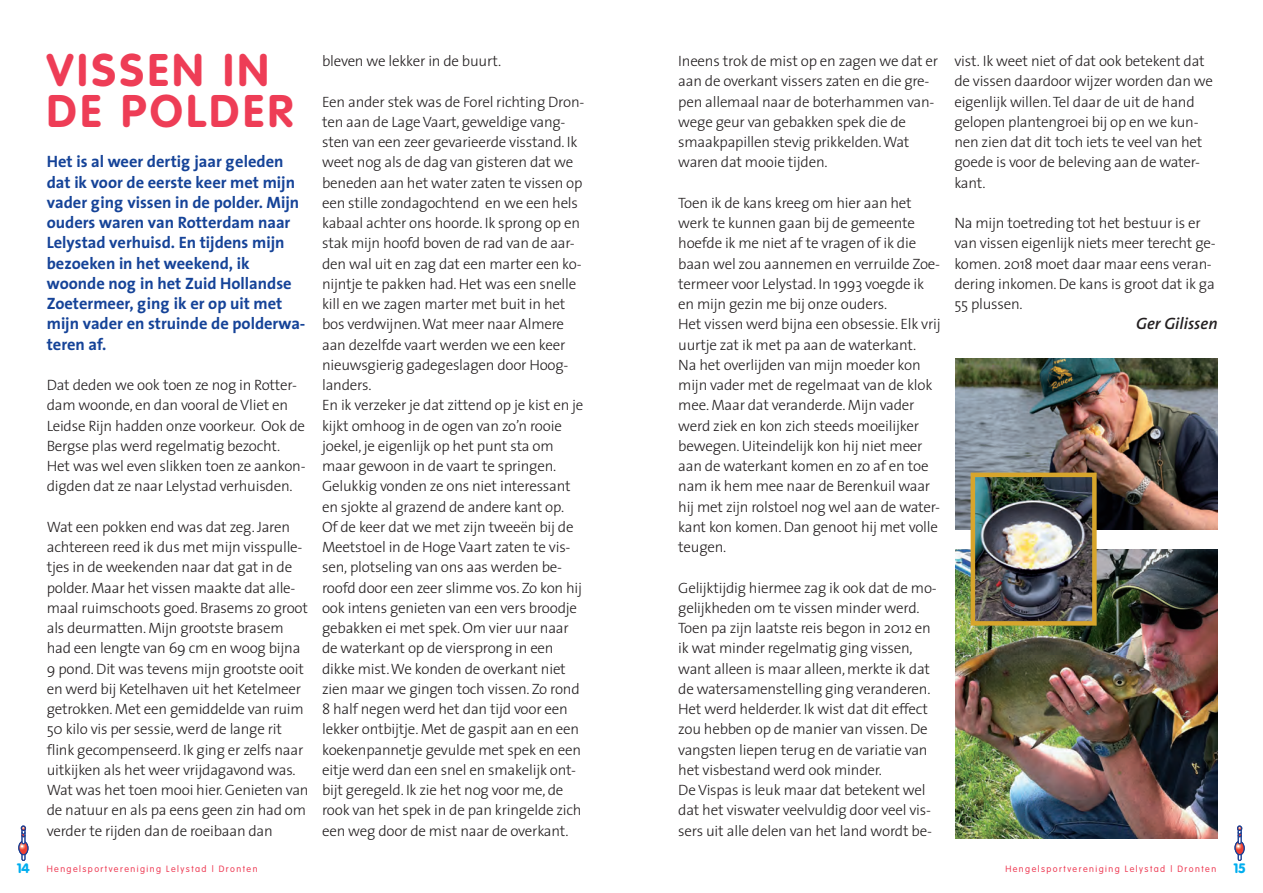
<style>
.page{position:relative;width:1263px;height:893px;background:#fff}
.page>*{position:absolute;margin:0;border:0;box-sizing:border-box;transform-origin:0 0}
.t1{font:700 45px/40.5px "VAG Rounded";letter-spacing:.085em;color:#ee3d56}
.t2{font:700 16.5px/20.2px "Thesis Sans";color:#154398}
.t3{font:italic 600 16.5px "The Sans";color:#231f20}
.t4{font:300 15px/20.2px "The Sans";letter-spacing:-.015em;color:#231f20}
.t5{font:900 13.5px "VAG Rounded";color:#00aeef}
.t6{font:300 9px "VAG Rounded";letter-spacing:.16em;color:#ee3d56}
</style>
<div class="page">
<div style="left:22px;top:845px;width:3px;height:16px;border:1px solid #1b3f94"></div>
<svg style="left:19px;top:841px;width:9px;height:14px"></svg>
<div style="left:18px;top:841px;width:11px;height:14px;border:1px solid #1b3f94;border-radius:50%"></div>
<div style="left:22px;top:828px;width:3px;height:16px;border:1px solid #1b3f94"></div>
<svg style="left:21px;top:825px;width:5px;height:13px"></svg>
<div style="left:1238px;top:845px;width:4px;height:16px;border:1px solid #1b3f94"></div>
<svg style="left:1235px;top:841px;width:9px;height:14px"></svg>
<div style="left:1234px;top:841px;width:11px;height:14px;border:1px solid #1b3f94;border-radius:50%"></div>
<div style="left:1238px;top:828px;width:4px;height:16px;border:1px solid #1b3f94"></div>
<svg style="left:1237px;top:825px;width:5px;height:13px"></svg>
<img style="left:955px;top:359px;width:263px;height:171px">
<img style="left:955px;top:549px;width:263px;height:290px">
<img style="left:976px;top:478px;width:116px;height:143px">
<div style="left:971px;top:473px;width:126px;height:153px;border:4px solid #d7a52c"></div>
<h1 class="t1" style="left:47px;top:53px;width:248px">VISSEN IN<br>DE POLDER</h1>
<p class="t2" style="left:47px;top:153px;width:260px">Het is al weer dertig jaar geleden dat ik voor de eerste keer met mijn vader ging vissen in de polder. Mijn ouders waren van Rotterdam naar<br>Lelystad verhuisd. En tijdens mijn bezoeken in het weekend, ik woonde nog in het Zuid Hollandse<br>Zoetermeer, ging ik er op uit met mijn vader en struinde de polderwa&shy;teren af.</p>
<p class="t4" style="left:47px;top:376px;width:260px">Dat deden we ook toen ze nog in Rotter&shy;dam woonde, en dan vooral de Vliet en Leidse Rijn hadden onze voorkeur. Ook de Bergse plas werd regelmatig bezocht.<br>Het was wel even slikken toen ze aankon&shy;digden dat ze naar Lelystad verhuisden.</p>
<p class="t4" style="left:47px;top:518px;width:263px">Wat een pokken end was dat zeg. Jaren achtereen reed ik dus met mijn visspulle&shy;tjes in de weekenden naar dat gat in de polder. Maar het vissen maakte dat alle&shy;maal ruimschoots goed. Brasems zo groot als deurmatten. Mijn grootste brasem had een lengte van 69 cm en woog bijna 9 pond. Dit was tevens mijn grootste ooit en werd bij Ketelhaven uit het Ketelmeer getrokken. Met een gemiddelde van ruim 50 kilo vis per sessie, werd de lange rit flink gecompenseerd. Ik ging er zelfs naar uitkijken als het weer vrijdagavond was.<br>Wat was het toen mooi hier. Genieten van de natuur en als pa eens geen zin had om verder te rijden dan de roeibaan dan</p>
<p class="t4" style="left:322px;top:52px;width:181px">bleven we lekker in de buurt.</p>
<p class="t4" style="left:322px;top:93px;width:264px">Een ander stek was de Forel richting Dron&shy;ten aan de Lage Vaart, geweldige vang&shy;sten van een zeer gevarieerde visstand. Ik weet nog als de dag van gisteren dat we beneden aan het water zaten te vissen op een stille zondagochtend en we een hels kabaal achter ons hoorde. Ik sprong op en stak mijn hoofd boven de rad van de aar&shy;den wal uit en zag dat een marter een ko&shy;nijntje te pakken had. Het was een snelle kill en we zagen marter met buit in het bos verdwijnen. Wat meer naar Almere aan dezelfde vaart werden we een keer nieuwsgierig gadegeslagen door Hoog&shy;landers.<br>En ik verzeker je dat zittend op je kist en je kijkt omhoog in de ogen van zo’n rooie joekel, je eigenlijk op het punt sta om maar gewoon in de vaart te springen.<br>Gelukkig vonden ze ons niet interessant en sjokte al grazend de andere kant op.<br>Of de keer dat we met zijn tweeën bij de Meetstoel in de Hoge Vaart zaten te vis&shy;sen, plotseling van ons aas werden be&shy;roofd door een zeer slimme vos. Zo kon hij ook intens genieten van een vers broodje gebakken ei met spek. Om vier uur naar de waterkant op de viersprong in een dikke mist. We konden de overkant niet zien maar we gingen toch vissen. Zo rond 8 half negen werd het dan tijd voor een lekker ontbijtje. Met de gaspit aan en een koekenpannetje gevulde met spek en een eitje werd dan een snel en smakelijk ont&shy;bijt geregeld. Ik zie het nog voor me, de rook van het spek in de pan kringelde zich een weg door de mist naar de overkant.</p>
<p class="t4" style="left:678px;top:52px;width:261px">Ineens trok de mist op en zagen we dat er aan de overkant vissers zaten en die gre&shy;pen allemaal naar de boterhammen van&shy;wege geur van gebakken spek die de smaakpapillen stevig prikkelden. Wat waren dat mooie tijden.</p>
<p class="t4" style="left:678px;top:194px;width:264px">Toen ik de kans kreeg om hier aan het werk te kunnen gaan bij de gemeente hoefde ik me niet af te vragen of ik die baan wel zou aannemen en verruilde Zoe&shy;termeer voor Lelystad. In 1993 voegde ik en mijn gezin me bij onze ouders.<br>Het vissen werd bijna een obsessie. Elk vrij uurtje zat ik met pa aan de waterkant.<br>Na het overlijden van mijn moeder kon mijn vader met de regelmaat van de klok mee. Maar dat veranderde. Mijn vader werd ziek en kon zich steeds moeilijker bewegen. Uiteindelijk kon hij niet meer aan de waterkant komen en zo af en toe nam ik hem mee naar de Berenkuil waar hij met zijn rolstoel nog wel aan de water&shy;kant kon komen. Dan genoot hij met volle teugen.</p>
<p class="t4" style="left:678px;top:579px;width:260px">Gelijktijdig hiermee zag ik ook dat de mo&shy;gelijkheden om te vissen minder werd.<br>Toen pa zijn laatste reis begon in 2012 en ik wat minder regelmatig ging vissen, want alleen is maar alleen, merkte ik dat de watersamenstelling ging veranderen.<br>Het werd helderder. Ik wist dat dit effect zou hebben op de manier van vissen. De vangsten liepen terug en de variatie van het visbestand werd ook minder.<br>De Vispas is leuk maar dat betekent wel dat het viswater veelvuldig door veel vis&shy;sers uit alle delen van het land wordt be-</p>
<p class="t4" style="left:954px;top:52px;width:260px">vist. Ik weet niet of dat ook betekent dat de vissen daardoor wijzer worden dan we eigenlijk willen. Tel daar de uit de hand gelopen plantengroei bij op en we kun&shy;nen zien dat dit toch iets te veel van het goede is voor de beleving aan de water&shy;kant.</p>
<p class="t4" style="left:954px;top:214px;width:263px">Na mijn toetreding tot het bestuur is er van vissen eigenlijk niets meer terecht ge&shy;komen. 2018 moet daar maar eens veran&shy;dering inkomen. De kans is groot dat ik ga 55 plussen.</p>
<p class="t3" style="left:1136px;top:317px;width:83px">Ger Gilissen</p>
<p class="t5" style="left:17px;top:863px;width:14px">14</p>
<p class="t6" style="left:47px;top:865px;width:212px">Hengelsportvereniging Lelystad | Dronten</p>
<p class="t6" style="left:1005px;top:865px;width:212px">Hengelsportvereniging Lelystad | Dronten</p>
<p class="t5" style="left:1234px;top:863px;width:13px">15</p>
</div>
